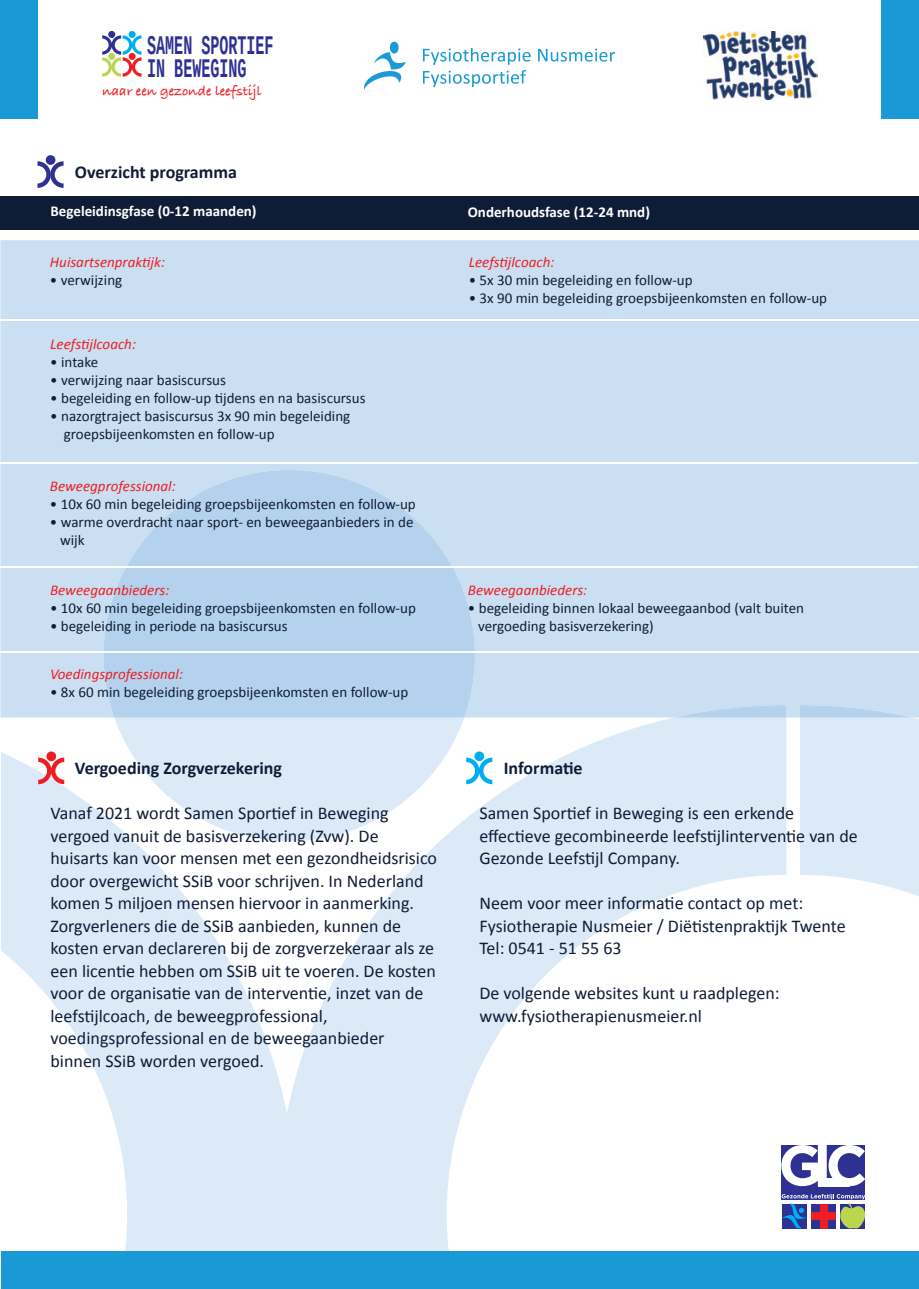
<style>
.page{position:relative;width:919px;height:1289px;background:#fff}
.page>*{position:absolute;margin:0;border:0;box-sizing:border-box;transform-origin:0 0}
.t1{font:700 27px/22.4px "Literation Mono Powerline";color:#2e3092;scale:.56 1}
.t2{font:18px/22.5px "Calibri";color:#0f1c36}
.t3{font:700 18px "Calibri";color:#0f1c36}
.t4{font:15px/18px "Calibri";color:#101c35}
.t5{font:italic 15px "Calibri";color:#ee1d23}
.t6{font:700 15px "Calibri";color:#fff}
.t7{font:700 14.4px "Bradley Hand ITCTT";color:#ee1d23}
</style>
<div class="page">
<div style="left:1px;top:196px;width:917px;height:33px;background:#0f1c36"></div>
<div style="left:0;top:240px;width:918px;height:477px;background:#cbdff2"></div>
<div style="left:0;top:0;width:918px;height:118px;background:#1999d6"></div>
<svg style="left:1px;top:717px;width:785px;height:534px;fill:#dceaf7"></svg>
<svg style="left:673px;top:705px;width:113px;height:12px"></svg>
<svg style="left:104px;top:470px;width:371px;height:247px;background:#b8d4ed"></svg>
<svg style="left:800px;top:705px;width:118px;height:191px;background:#dceaf7"></svg>
<div style="left:1px;top:1251px;width:917px;height:37px;background:#1999d6"></div>
<div style="left:38px;top:0;width:842px;height:123px;background:#fff"></div>
<svg style="left:37px;top:161px;width:27px;height:27px"></svg>
<div style="left:46px;top:155px;width:9px;height:10px;background:#2e3092;border-radius:50%"></div>
<svg style="left:38px;top:757px;width:26px;height:27px"></svg>
<div style="left:46px;top:751px;width:10px;height:10px;background:#ee1d23;border-radius:50%"></div>
<hr style="left:0;top:319px;width:918px;height:2px;background:#fff">
<hr style="left:0;top:463px;width:917px;height:1px;background:#fff">
<hr style="left:0;top:566px;width:917px;height:1px;background:#fff">
<hr style="left:0;top:651px;width:918px;height:1px;background:#fff">
<svg style="left:114px;top:717px;width:378px;height:124px"></svg>
<div style="left:474px;top:751px;width:10px;height:10px;background:#00aeef;border-radius:50%"></div>
<div style="left:781px;top:1144px;width:84px;height:55px;background:#2e3092"></div>
<svg style="left:778px;top:1193px;width:87px;height:37px"></svg>
<div style="left:811px;top:1212px;width:25px;height:7px;background:#ee1d23"></div>
<div style="left:819px;top:1203px;width:8px;height:25px;background:#ee1d23"></div>
<svg style="left:781px;top:1144px;width:84px;height:42px"></svg>
<hr style="left:817px;top:1185px;width:32px;height:1px;background:#fff">
<div style="left:108px;top:31px;width:7px;height:7px;background:#2e3092;border-radius:50%"></div>
<div style="left:129px;top:31px;width:7px;height:7px;background:#00aeef;border-radius:50%"></div>
<svg style="left:102px;top:35px;width:39px;height:42px"></svg>
<div style="left:129px;top:53px;width:7px;height:7px;background:#ee1d23;border-radius:50%"></div>
<svg style="left:364px;top:41px;width:41px;height:49px"></svg>
<svg style="left:538px;top:49px;width:77px;height:13px"></svg>
<svg style="left:423px;top:48px;width:107px;height:39px"></svg>
<img style="left:703px;top:32px;width:114px;height:68px">
<h1 class="t1" style="left:147px;top:35px;width:227px">SAMEN SPORTIEF<br>IN BEWEGING</h1>
<p class="t7" style="left:102px;top:80px;width:161px">naar een gezonde leefstijl</p>
<p class="t3" style="left:75px;top:159px;width:163px">Overzicht programma</p>
<p class="t6" style="left:51px;top:201px;width:207px">Begeleidinsgfase (0-12 maanden)</p>
<p class="t6" style="left:468px;top:201px;width:184px">Onderhoudsfase (12-24 mnd)</p>
<p class="t5" style="left:50px;top:252px;width:117px">Huisartsenpraktijk:</p>
<p class="t4" style="left:50px;top:271px;width:74px">• verwijzing</p>
<p class="t5" style="left:50px;top:334px;width:87px">Leefstijlcoach:</p>
<p class="t4" style="left:50px;top:353px;width:49px">• intake</p>
<p class="t4" style="left:50px;top:371px;width:177px">• verwijzing naar basiscursus</p>
<p class="t4" style="left:50px;top:389px;width:317px">• begeleiding en follow-up tijdens en na basiscursus</p>
<p class="t4" style="left:64px;top:407px;width:288px;text-indent:-14px">• nazorgtraject basiscursus 3x 90 min begeleiding groepsbijeenkomsten en follow-up</p>
<p class="t5" style="left:50px;top:476px;width:127px">Beweegprofessional:</p>
<p class="t4" style="left:50px;top:495px;width:367px">• 10x 60 min begeleiding groepsbijeenkomsten en follow-up</p>
<p class="t4" style="left:60px;top:513px;width:355px;text-indent:-10px">• warme overdracht naar sport- en beweegaanbieders in de wijk</p>
<p class="t5" style="left:50px;top:579px;width:121px">Beweegaanbieders:</p>
<p class="t4" style="left:50px;top:598px;width:367px">• 10x 60 min begeleiding groepsbijeenkomsten en follow-up</p>
<p class="t4" style="left:50px;top:616px;width:239px">• begeleiding in periode na basiscursus</p>
<p class="t5" style="left:50px;top:663px;width:134px">Voedingsprofessional:</p>
<p class="t4" style="left:50px;top:682px;width:360px">• 8x 60 min begeleiding groepsbijeenkomsten en follow-up</p>
<p class="t3" style="left:75px;top:755px;width:209px">Vergoeding Zorgverzekering</p>
<p class="t2" style="left:51px;top:801px;width:388px">Vanaf 2021 wordt Samen Sportief in Beweging vergoed vanuit de basisverzekering (Zvw). De huisarts kan voor mensen met een gezondheidsrisico door overgewicht SSiB voor schrijven. In Nederland komen 5 miljoen mensen hiervoor in aanmerking.<br>Zorgverleners die de SSiB aanbieden, kunnen de kosten ervan declareren bij de zorgverzekeraar als ze een licentie hebben om SSiB uit te voeren. De kosten voor de organisatie van de interventie, inzet van de leefstijlcoach, de beweegprofessional, voedingsprofessional en de beweegaanbieder binnen SSiB worden vergoed.</p>
<p class="t5" style="left:468px;top:252px;width:87px">Leefstijlcoach:</p>
<p class="t4" style="left:468px;top:271px;width:225px">• 5x 30 min begeleiding en follow-up</p>
<p class="t4" style="left:468px;top:289px;width:360px">• 3x 90 min begeleiding groepsbijeenkomsten en follow-up</p>
<p class="t5" style="left:468px;top:579px;width:121px">Beweegaanbieders:</p>
<p class="t4" style="left:478px;top:598px;width:327px;text-indent:-10px">• begeleiding binnen lokaal beweegaanbod (valt buiten vergoeding basisverzekering)</p>
<p class="t3" style="left:504px;top:755px;width:80px">Informatie</p>
<p class="t2" style="left:479px;top:801px;width:380px">Samen Sportief in Beweging is een erkende effectieve gecombineerde leefstijlinterventie van de<br>Gezonde Leefstijl Company.</p>
<p class="t2" style="left:479px;top:891px;width:368px">Neem voor meer informatie contact op met:<br>Fysiotherapie Nusmeier / Diëtistenpraktijk Twente<br>Tel: 0541 - 51 55 63</p>
<p class="t2" style="left:479px;top:981px;width:302px">De volgende websites kunt u raadplegen: www.fysiotherapienusmeier.nl</p>
</div>
